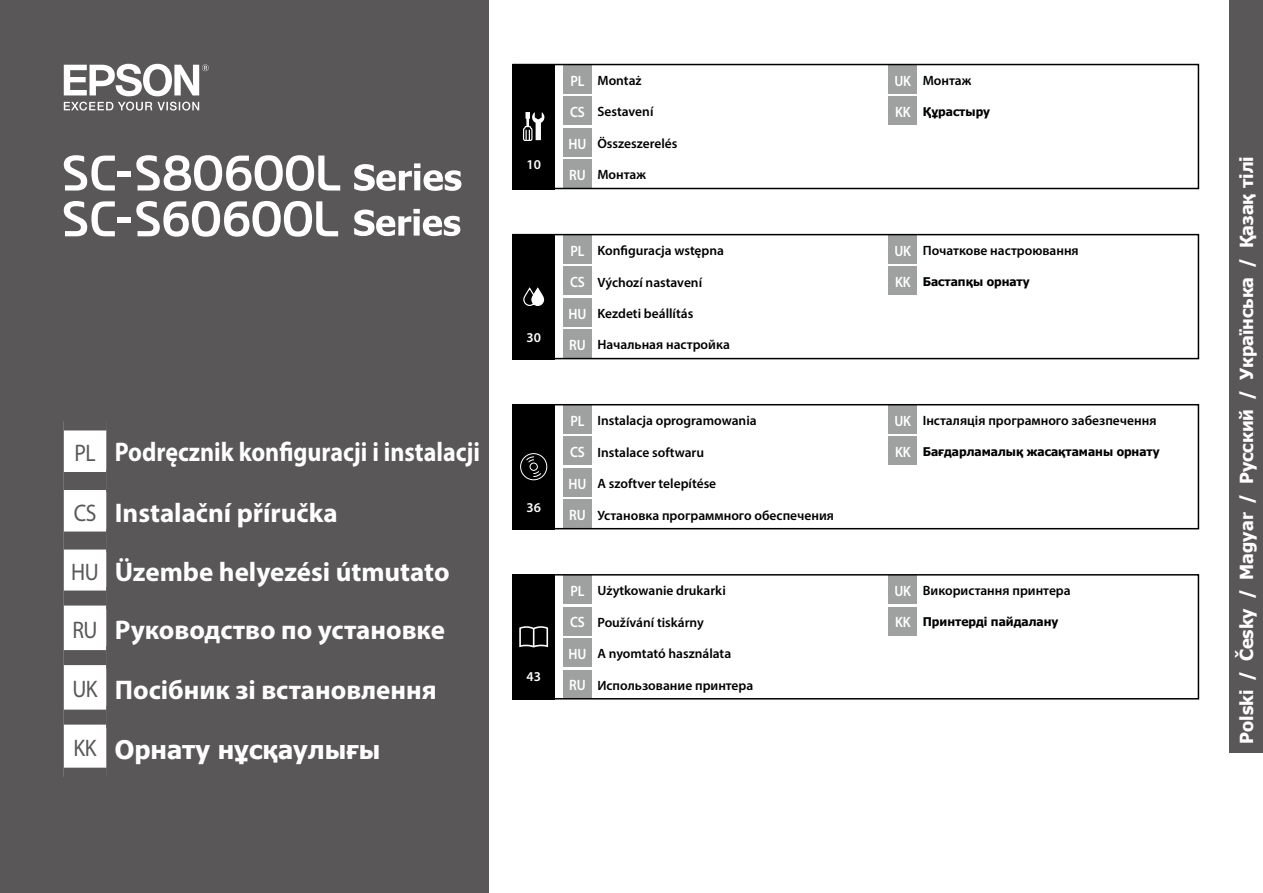
<style>
.page{position:relative;width:1263px;height:893px;background:#fff}
.page>*{position:absolute;margin:0;border:0;box-sizing:border-box;transform-origin:0 0}
.t1{font:700 27px/58.5px "Myriad Pro";color:#fff}
.t2{font:700 27px "Myriad Pro";color:#fff;scale:.89 1}
.t3{font:700 25.5px "Tahoma";color:#fff}
.t4{font:700 18px "Tahoma";color:#fff}
.t5{font:600 15px/31.5px "Myriad Pro";letter-spacing:-.02em;color:#fff;text-align:justify;scale:.9 1}
.t6{font:600 13.5px "Myriad Pro";color:#000}
.t7{font:600 13.5px "Myriad Pro";color:#fff}
.t8{font:700 12px "Tahoma";color:#000}
.s1{font-weight:400;font-size:24px;color:#595757}
.s2{font-family:"Myriad Pro";font-weight:400;font-size:24px;color:#595757}
.s3{font-size:15px;color:#fff}
</style>
<div class="page">
<div style="left:0;top:0;width:489px;height:893px;background:#595757"></div>
<div style="left:1229px;top:0;width:34px;height:753px;background:#595757"></div>
<svg style="left:354px;top:209px;width:106px;height:27px"></svg>
<svg style="left:64px;top:201px;width:51px;height:35px"></svg>
<div style="left:117px;top:218px;width:14px;height:5px;background:#fff"></div>
<svg style="left:136px;top:201px;width:202px;height:36px"></svg>
<svg style="left:64px;top:155px;width:51px;height:36px"></svg>
<div style="left:117px;top:172px;width:14px;height:5px;background:#fff"></div>
<svg style="left:136px;top:155px;width:204px;height:36px"></svg>
<svg style="left:354px;top:163px;width:107px;height:28px"></svg>
<svg style="left:64px;top:64px;width:145px;height:47px"></svg>
<div style="left:512px;top:574px;width:43px;height:125px;background:#000"></div>
<div style="left:512px;top:64px;width:43px;height:125px;background:#000"></div>
<div style="left:512px;top:234px;width:43px;height:125px;background:#000"></div>
<div style="left:512px;top:404px;width:43px;height:125px;background:#000"></div>
<div style="left:523px;top:128px;width:9px;height:13px;border:1px solid #fff"></div>
<svg style="left:525px;top:112px;width:19px;height:28px"></svg>
<svg style="left:523px;top:287px;width:21px;height:19px"></svg>
<div style="left:520px;top:453px;width:27px;height:27px;border:1px solid #fff;border-radius:50%"></div>
<div style="left:529px;top:463px;width:9px;height:8px;border:1px solid #fff;border-radius:50%"></div>
<svg style="left:525px;top:456px;width:10px;height:7px"></svg>
<svg style="left:533px;top:470px;width:9px;height:7px"></svg>
<svg style="left:519px;top:626px;width:29px;height:21px"></svg>
<div style="left:64px;top:430px;width:42px;height:338px;background:#fff"></div>
<div style="left:64px;top:591px;width:42px;height:15px;background:#595757"></div>
<div style="left:64px;top:650px;width:42px;height:15px;background:#595757"></div>
<div style="left:64px;top:710px;width:42px;height:15px;background:#595757"></div>
<div style="left:64px;top:472px;width:42px;height:18px;background:#595757"></div>
<div style="left:64px;top:531px;width:42px;height:18px;background:#595757"></div>
<div style="left:563px;top:65px;width:28px;height:28px;background:#9fa0a0"></div>
<div style="left:563px;top:97px;width:28px;height:28px;background:#9fa0a0"></div>
<div style="left:563px;top:128px;width:28px;height:28px;background:#9fa0a0"></div>
<div style="left:563px;top:160px;width:28px;height:28px;background:#9fa0a0"></div>
<div style="left:889px;top:65px;width:28px;height:28px;background:#9fa0a0"></div>
<div style="left:889px;top:97px;width:28px;height:28px;background:#9fa0a0"></div>
<div style="left:563px;top:235px;width:28px;height:28px;background:#9fa0a0"></div>
<div style="left:563px;top:267px;width:28px;height:28px;background:#9fa0a0"></div>
<div style="left:563px;top:298px;width:28px;height:28px;background:#9fa0a0"></div>
<div style="left:563px;top:330px;width:28px;height:28px;background:#9fa0a0"></div>
<div style="left:889px;top:235px;width:28px;height:28px;background:#9fa0a0"></div>
<div style="left:889px;top:267px;width:28px;height:28px;background:#9fa0a0"></div>
<div style="left:563px;top:405px;width:28px;height:29px;background:#9fa0a0"></div>
<div style="left:563px;top:437px;width:28px;height:28px;background:#9fa0a0"></div>
<div style="left:563px;top:468px;width:28px;height:28px;background:#9fa0a0"></div>
<div style="left:563px;top:500px;width:28px;height:28px;background:#9fa0a0"></div>
<div style="left:889px;top:405px;width:28px;height:29px;background:#9fa0a0"></div>
<div style="left:889px;top:437px;width:28px;height:28px;background:#9fa0a0"></div>
<div style="left:563px;top:576px;width:28px;height:28px;background:#9fa0a0"></div>
<div style="left:563px;top:607px;width:28px;height:28px;background:#9fa0a0"></div>
<div style="left:563px;top:638px;width:28px;height:29px;background:#9fa0a0"></div>
<div style="left:563px;top:670px;width:28px;height:28px;background:#9fa0a0"></div>
<div style="left:889px;top:576px;width:28px;height:28px;background:#9fa0a0"></div>
<div style="left:889px;top:607px;width:28px;height:28px;background:#9fa0a0"></div>
<div style="left:512px;top:64px;width:687px;height:125px;border:2px solid #000"></div>
<div style="left:512px;top:234px;width:687px;height:125px;border:2px solid #000"></div>
<div style="left:512px;top:404px;width:687px;height:125px;border:2px solid #000"></div>
<div style="left:512px;top:574px;width:687px;height:125px;border:2px solid #000"></div>
<h1 class="t2" style="left:74px;top:435px;width:457px"><span class="s1">PL</span> Podręcznik konfiguracji i instalacji</h1>
<h1 class="t1" style="left:71px;top:483px;width:380px"><span class="s1">CS</span> Instalační příručka<br><span class="s1">HU</span> Üzembe helyezési útmutato<br><span class="s1">RU</span> Руководство по установке</h1>
<h1 class="t1" style="left:72px;top:659px;width:366px"><span class="s1">UK</span> Посібник зі встановлення</h1>
<h2 class="t3" style="left:74px;top:732px;width:308px"><span class="s2">KK</span> Орнату нұсқаулығы</h2>
<p class="t7" style="left:526px;top:156px;width:16px">10</p>
<p class="t7" style="left:526px;top:328px;width:16px">30</p>
<p class="t7" style="left:526px;top:499px;width:16px">36</p>
<p class="t7" style="left:526px;top:668px;width:16px">43</p>
<p class="t6" style="left:570px;top:72px;width:73px"><span class="s3">PL</span> Montaż</p>
<p class="t5" style="left:569px;top:96px;width:21px">CS HU RU</p>
<p class="t5" style="left:894px;top:64px;width:20px">UK</p>
<p class="t6" style="left:597px;top:103px;width:57px">Sestavení</p>
<p class="t5" style="left:895px;top:96px;width:19px">KK</p>
<p class="t6" style="left:597px;top:135px;width:82px">Összeszerelés</p>
<p class="t6" style="left:597px;top:166px;width:50px">Монтаж</p>
<p class="t6" style="left:923px;top:72px;width:50px">Монтаж</p>
<p class="t8" style="left:923px;top:103px;width:69px">Құрастыру</p>
<p class="t6" style="left:570px;top:242px;width:155px"><span class="s3">PL</span> Konfiguracja wstępna</p>
<p class="t5" style="left:569px;top:266px;width:21px">CS HU RU</p>
<p class="t5" style="left:894px;top:235px;width:20px">UK</p>
<p class="t6" style="left:597px;top:273px;width:106px">Výchozí nastavení</p>
<p class="t5" style="left:895px;top:266px;width:19px">KK</p>
<p class="t6" style="left:597px;top:305px;width:97px">Kezdeti beállítás</p>
<p class="t6" style="left:597px;top:336px;width:134px">Начальная настройка</p>
<p class="t6" style="left:923px;top:242px;width:157px">Початкове настроювання</p>
<p class="t8" style="left:923px;top:273px;width:109px">Бастапқы орнату</p>
<p class="t6" style="left:570px;top:412px;width:188px"><span class="s3">PL</span> Instalacja oprogramowania</p>
<p class="t5" style="left:569px;top:436px;width:21px">CS HU RU</p>
<p class="t5" style="left:894px;top:405px;width:20px">UK</p>
<p class="t6" style="left:597px;top:443px;width:108px">Instalace softwaru</p>
<p class="t5" style="left:895px;top:436px;width:19px">KK</p>
<p class="t6" style="left:597px;top:475px;width:120px">A szoftver telepítése</p>
<p class="t6" style="left:597px;top:506px;width:238px">Установка программного обеспечения</p>
<p class="t6" style="left:923px;top:412px;width:235px">Інсталяція програмного забезпечення</p>
<p class="t8" style="left:923px;top:443px;width:238px">Бағдарламалық жасақтаманы орнату</p>
<p class="t6" style="left:597px;top:582px;width:130px">Użytkowanie drukarki</p>
<p class="t6" style="left:597px;top:614px;width:108px">Používání tiskárny</p>
<p class="t6" style="left:597px;top:645px;width:135px">A nyomtató használata</p>
<p class="t6" style="left:597px;top:676px;width:157px">Использование принтера</p>
<p class="t5" style="left:569px;top:575px;width:21px;text-align:left">PL<br>CS<br>HU<br>RU</p>
<p class="t5" style="left:894px;top:575px;width:20px">UK<br>KK</p>
<p class="t6" style="left:923px;top:582px;width:149px">Використання принтера</p>
<p class="t8" style="left:923px;top:613px;width:137px">Принтерді пайдалану</p>
<h3 class="t4" style="left:1234px;top:744px;width:589px;rotate:-90deg">Polski / Česky / Magyar / Русский / Українська / Қазақ тілі</h3>
</div>
